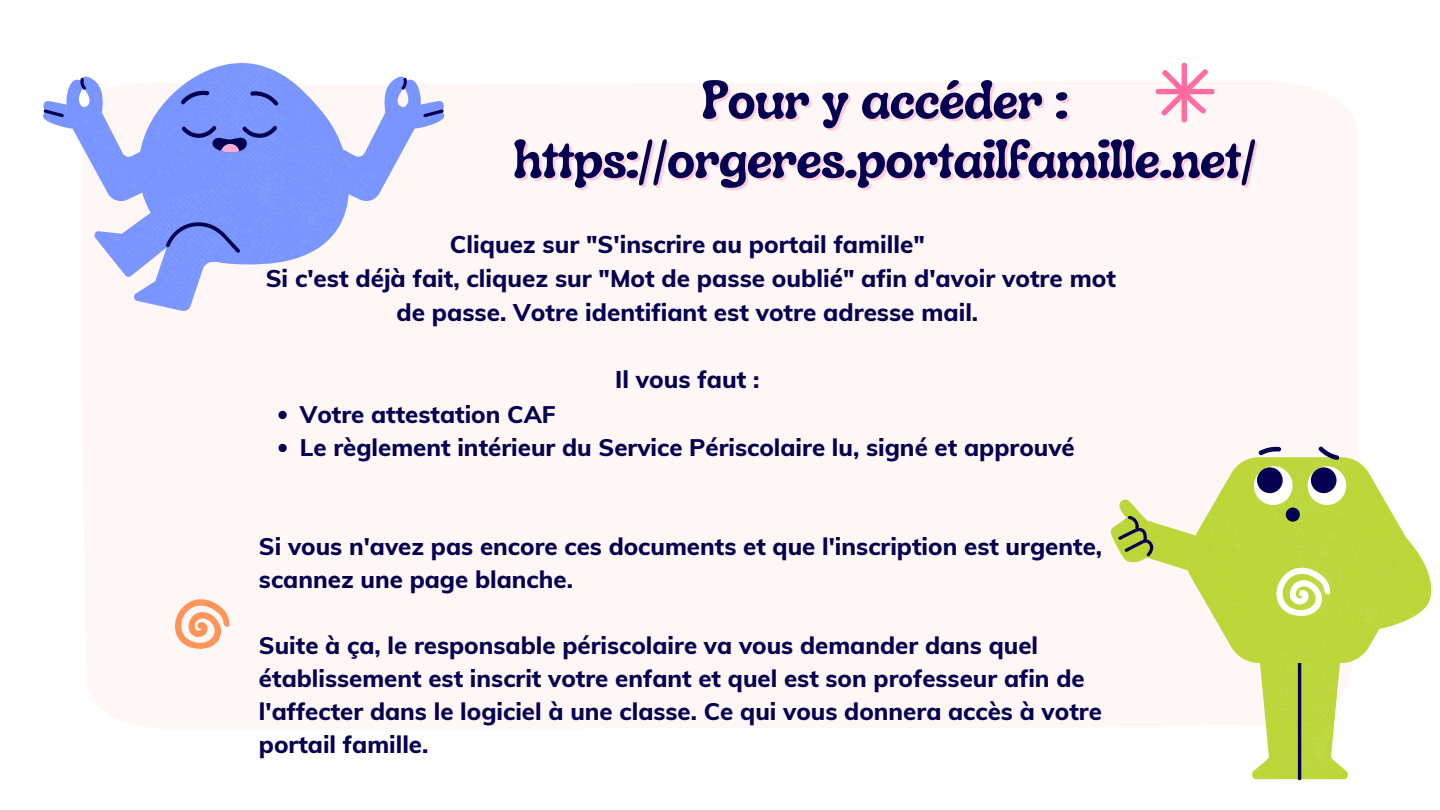
<style>
.page{position:relative;width:1440px;height:810px;background:#fff}
.page>*{position:absolute;margin:0;border:0;box-sizing:border-box;transform-origin:0 0}
.t1{font:700 54.2px/59.3px "Luckybones";letter-spacing:-.02em;color:#050150;text-align:center}
.t2{font:800 24.2px/33.8px "Muli";color:#050150;text-align:center}
.t3{font:800 24px/33px "Muli";color:#050150}
</style>
<div class="page">
<svg style="left:43px;top:63px;width:401px;height:248px"></svg>
<svg style="left:1252px;top:663px;width:96px;height:118px"></svg>
<svg style="left:1223px;top:633px;width:154px;height:30px;background:#c5db55"></svg>
<svg style="left:1110px;top:446px;width:322px;height:187px"></svg>
<svg style="left:1155px;top:62px;width:60px;height:61px"></svg>
<svg style="left:175px;top:599px;width:55px;height:50px"></svg>
<svg style="left:278px;top:411px;width:9px;height:8px"></svg>
<svg style="left:278px;top:444px;width:9px;height:8px"></svg>
<p class="t1" style="left:513px;top:68px;width:744px">Pour y accéder : https://orgeres.portailfamille.net/</p>
<p class="t2" style="left:450px;top:227px;width:477px">Cliquez sur "S'inscrire au portail famille"</p>
<p class="t2" style="left:266px;top:261px;width:852px">Si c'est déjà fait, cliquez sur "Mot de passe oublié" afin d'avoir votre mot de passe. Votre identifiant est votre adresse mail.</p>
<p class="t2" style="left:615px;top:362px;width:146px">Il vous faut :</p>
<p class="t3" style="left:300px;top:397px;width:258px">Votre attestation CAF</p>
<p class="t3" style="left:300px;top:430px;width:777px">Le règlement intérieur du Service Périscolaire lu, signé et approuvé</p>
<p class="t3" style="left:259px;top:529px;width:845px">Si vous n'avez pas encore ces documents et que l'inscription est urgente, scannez une page blanche.</p>
<p class="t3" style="left:259px;top:628px;width:844px">Suite à ça, le responsable périscolaire va vous demander dans quel établissement est inscrit votre enfant et quel est son professeur afin de l'affecter dans le logiciel à une classe. Ce qui vous donnera accès à votre portail famille.</p>
</div>
